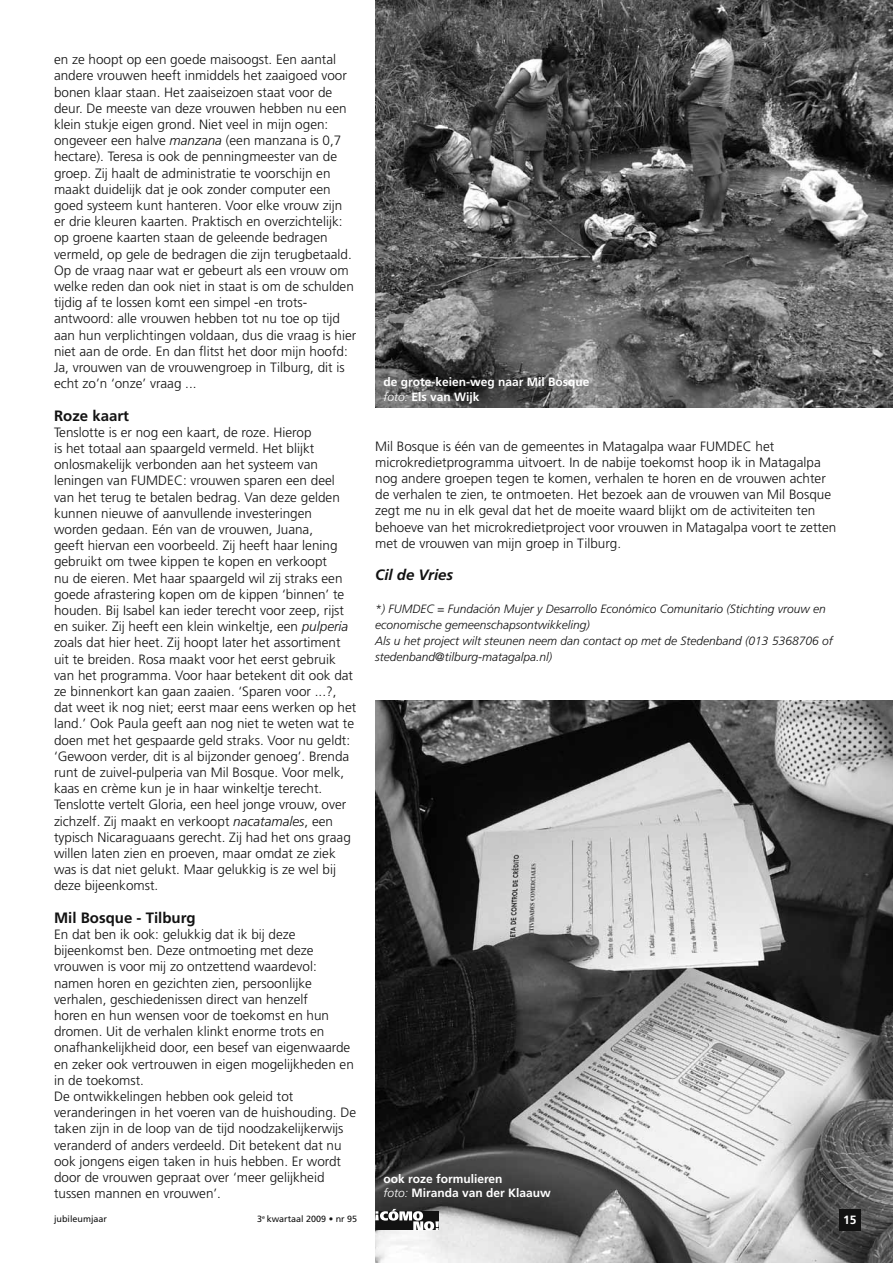
<style>
.page{position:relative;width:893px;height:1263px;background:#fff}
.page>*{position:absolute;margin:0;border:0;box-sizing:border-box;transform-origin:0 0}
.t1{font:700 15px "Frutiger";color:#121212}
.t2{font:italic 700 15px "Frutiger";color:#121212}
.t3{font:300 13.5px/16.2px "Frutiger";color:#121212}
.t4{font:italic 300 12px/16.2px "Frutiger";color:#121212}
.t5{font:700 12px/14.4px "Frutiger";color:#fff}
.t6{font:9px "Frutiger";color:#121212}
.t7{font:5.25px "Frutiger";color:#121212}
.s1{font-style:italic}
.s2{font-weight:300;font-style:italic}
</style>
<div class="page">
<img style="left:375px;top:701px;width:518px;height:562px">
<svg style="left:375px;top:1209px;width:64px;height:21px"></svg>
<div style="left:839px;top:1209px;width:22px;height:21px;background:#121212"></div>
<img style="left:375px;top:0;width:518px;height:407px">
<p class="t3" style="left:54px;top:52px;width:304px">en ze hoopt op een goede maisoogst. Een aantal andere vrouwen heeft inmiddels het zaaigoed voor bonen klaar staan. Het zaaiseizoen staat voor de deur. De meeste van deze vrouwen hebben nu een klein stukje eigen grond. Niet veel in mijn ogen: ongeveer een halve <span class="s1">manzana</span> (een manzana is 0,7 hectare). Teresa is ook de penningmeester van de groep. Zij haalt de administratie te voorschijn en maakt duidelijk dat je ook zonder computer een goed systeem kunt hanteren. Voor elke vrouw zijn er drie kleuren kaarten. Praktisch en overzichtelijk: op groene kaarten staan de geleende bedragen vermeld, op gele de bedragen die zijn terugbetaald.<br>Op de vraag naar wat er gebeurt als een vrouw om welke reden dan ook niet in staat is om de schulden tijdig af te lossen komt een simpel -en trots&shy;antwoord: alle vrouwen hebben tot nu toe op tijd aan hun verplichtingen voldaan, dus die vraag is hier niet aan de orde. En dan flitst het door mijn hoofd:<br>Ja, vrouwen van de vrouwengroep in Tilburg, dit is echt zo’n ‘onze’ vraag ...</p>
<p class="t1" style="left:54px;top:407px;width:77px">Roze kaart</p>
<p class="t3" style="left:54px;top:424px;width:304px">Tenslotte is er nog een kaart, de roze. Hierop<br>is het totaal aan spaargeld vermeld. Het blijkt onlosmakelijk verbonden aan het systeem van leningen van FUMDEC: vrouwen sparen een deel van het terug te betalen bedrag. Van deze gelden kunnen nieuwe of aanvullende investeringen worden gedaan. Eén van de vrouwen, Juana,<br>geeft hiervan een voorbeeld. Zij heeft haar lening gebruikt om twee kippen te kopen en verkoopt<br>nu de eieren. Met haar spaargeld wil zij straks een goede afrastering kopen om de kippen ‘binnen’ te houden. Bij Isabel kan ieder terecht voor zeep, rijst en suiker. Zij heeft een klein winkeltje, een <span class="s1">pulperia </span>zoals dat hier heet. Zij hoopt later het assortiment uit te breiden. Rosa maakt voor het eerst gebruik van het programma. Voor haar betekent dit ook dat ze binnenkort kan gaan zaaien. ‘Sparen voor ...?, dat weet ik nog niet; eerst maar eens werken op het land.’ Ook Paula geeft aan nog niet te weten wat te doen met het gespaarde geld straks. Voor nu geldt: ‘Gewoon verder, dit is al bijzonder genoeg’. Brenda runt de zuivel-pulperia van Mil Bosque. Voor melk, kaas en crème kun je in haar winkeltje terecht.<br>Tenslotte vertelt Gloria, een heel jonge vrouw, over zichzelf. Zij maakt en verkoopt <span class="s1">nacatamales</span>, een typisch Nicaraguaans gerecht. Zij had het ons graag willen laten zien en proeven, maar omdat ze ziek was is dat niet gelukt. Maar gelukkig is ze wel bij deze bijeenkomst.</p>
<p class="t1" style="left:54px;top:909px;width:143px">Mil Bosque - Tilburg</p>
<p class="t3" style="left:54px;top:926px;width:304px">En dat ben ik ook: gelukkig dat ik bij deze bijeenkomst ben. Deze ontmoeting met deze vrouwen is voor mij zo ontzettend waardevol: namen horen en gezichten zien, persoonlijke verhalen, geschiedenissen direct van henzelf<br>horen en hun wensen voor de toekomst en hun dromen. Uit de verhalen klinkt enorme trots en onafhankelijkheid door, een besef van eigenwaarde en zeker ook vertrouwen in eigen mogelijkheden en in de toekomst.<br>De ontwikkelingen hebben ook geleid tot veranderingen in het voeren van de huishouding. De taken zijn in de loop van de tijd noodzakelijkerwijs veranderd of anders verdeeld. Dit betekent dat nu ook jongens eigen taken in huis hebben. Er wordt door de vrouwen gepraat over ‘meer gelijkheid tussen mannen en vrouwen’.</p>
<p class="t5" style="left:384px;top:375px;width:207px">de grote-keien-weg naar Mil Bosque <span class="s2">foto:</span> Els van Wijk</p>
<p class="t3" style="left:375px;top:438px;width:463px">Mil Bosque is één van de gemeentes in Matagalpa waar FUMDEC het microkredietprogramma uitvoert. In de nabije toekomst hoop ik in Matagalpa nog andere groepen tegen te komen, verhalen te horen en de vrouwen achter de verhalen te zien, te ontmoeten. Het bezoek aan de vrouwen van Mil Bosque zegt me nu in elk geval dat het de moeite waard blijkt om de activiteiten ten behoeve van het microkredietproject voor vrouwen in Matagalpa voort te zetten met de vrouwen van mijn groep in Tilburg.</p>
<p class="t2" style="left:375px;top:566px;width:80px">Cil de Vries</p>
<p class="t4" style="left:375px;top:601px;width:459px">*) FUMDEC = Fundación Mujer y Desarrollo Económico Comunitario (Stichting vrouw en economische gemeenschapsontwikkeling)<br>Als u het project wilt steunen neem dan contact op met de Stedenband (013 5368706 of stedenband@tilburg-matagalpa.nl)</p>
<p class="t5" style="left:384px;top:1171px;width:169px">ook roze formulieren<br><span class="s2">foto:</span> Miranda van der Klaauw</p>
<p class="t6" style="left:54px;top:1213px;width:55px">jubileumjaar</p>
<p class="t6" style="left:267px;top:1213px;width:92px">kwartaal 2009 • nr 95</p>
<p class="t6" style="left:257px;top:1213px;width:7px">3</p>
<p class="t5" style="left:843px;top:1213px;width:15px">15</p>
<p class="t7" style="left:262px;top:1214px;width:4px">e</p>
</div>
